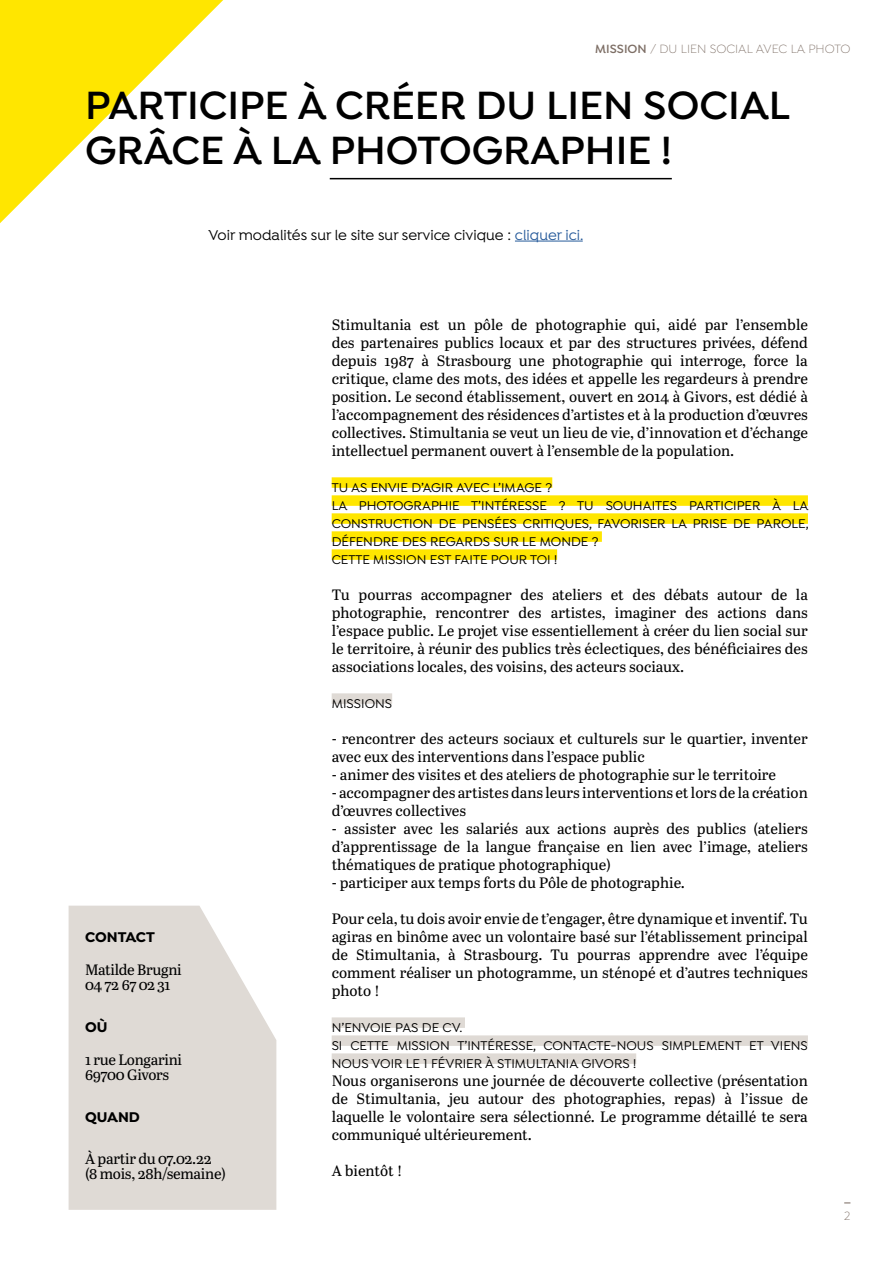
<style>
.page{position:relative;width:893px;height:1263px;background:#fff}
.page>*{position:absolute;margin:0;border:0;box-sizing:border-box;transform-origin:0 0}
.t1{font:600 42px/45px "Isidora";color:#000}
.t2{font:15px/18px "Abril Text";color:#000;text-align:justify}
.t3{font:15px/15px "Abril Text";letter-spacing:-.02em;color:#000}
.t4{font:500 15px "Isidora";color:#000}
.t5{font:700 15px "Isidora";color:#000}
.t6{font:500 13.5px/18px "Isidora";color:#000}
.t7{font:300 12.75px "Isidora";color:#7d6e65}
.s1{font-weight:600}
.s2{color:#275b9b}
</style>
<div class="page">
<div style="left:332px;top:477px;width:220px;height:11px;background:#ffe600"></div>
<div style="left:332px;top:495px;width:476px;height:11px;background:#ffe600"></div>
<div style="left:332px;top:513px;width:476px;height:11px;background:#ffe600"></div>
<div style="left:332px;top:531px;width:270px;height:11px;background:#ffe600"></div>
<div style="left:332px;top:549px;width:225px;height:11px;background:#ffe600"></div>
<div style="left:332px;top:693px;width:60px;height:11px;background:#dfdad5"></div>
<div style="left:332px;top:1017px;width:133px;height:11px;background:#dfdad5"></div>
<div style="left:332px;top:1035px;width:476px;height:11px;background:#dfdad5"></div>
<div style="left:332px;top:1053px;width:304px;height:11px;background:#dfdad5"></div>
<svg style="left:0;top:0;width:223px;height:223px"></svg>
<hr style="left:330px;top:178px;width:342px;height:1px;background:#000">
<svg style="left:69px;top:906px;width:207px;height:304px;background:#e1dcd8"></svg>
<hr style="left:515px;top:241px;width:68px;height:1px;background:#275b9b">
<p class="t7" style="left:595px;top:42px;width:257px"><span class="s1">MISSION</span> / DU LIEN SOCIAL AVEC LA PHOTO</p>
<h1 class="t1" style="left:85px;top:84px;width:706px">PARTICIPE À CRÉER DU LIEN SOCIAL<br>GRÂCE À LA PHOTOGRAPHIE !</h1>
<p class="t4" style="left:209px;top:226px;width:377px">Voir modalités sur le site sur service civique : <span class="s2">cliquer ici.</span></p>
<p class="t5" style="left:85px;top:927px;width:71px">CONTACT</p>
<p class="t3" style="left:85px;top:961px;width:98px">Matilde Brugni<br>04 72 67 02 31</p>
<p class="t5" style="left:85px;top:1017px;width:24px">OÙ</p>
<p class="t3" style="left:85px;top:1051px;width:99px">1 rue Longarini<br>69700 Givors</p>
<p class="t5" style="left:85px;top:1107px;width:56px">QUAND</p>
<p class="t3" style="left:85px;top:1151px;width:142px">À partir du 07.02.22 (8 mois, 28h/semaine)</p>
<p class="t2" style="left:332px;top:315px;width:478px">Stimultania est un pôle de photographie qui, aidé par l’ensemble des partenaires publics locaux et par des structures privées, défend depuis 1987 à Strasbourg une photographie qui interroge, force la critique, clame des mots, des idées et appelle les regardeurs à prendre position. Le second établissement, ouvert en 2014 à Givors, est dédié à l’accompagnement des résidences d’artistes et à la production d’œuvres collectives. Stimultania se veut un lieu de vie, d’innovation et d’échange intellectuel permanent ouvert à l’ensemble de la population.</p>
<p class="t6" style="left:332px;top:479px;width:479px">TU AS ENVIE D’AGIR AVEC L’IMAGE ?<br>LA PHOTOGRAPHIE T’INTÉRESSE ? TU SOUHAITES PARTICIPER À LA CONSTRUCTION DE PENSÉES CRITIQUES, FAVORISER LA PRISE DE PAROLE, DÉFENDRE DES REGARDS SUR LE MONDE ?<br>CETTE MISSION EST FAITE POUR TOI !</p>
<p class="t2" style="left:332px;top:585px;width:478px">Tu pourras accompagner des ateliers et des débats autour de la photographie, rencontrer des artistes, imaginer des actions dans l’espace public. Le projet vise essentiellement à créer du lien social sur le territoire, à réunir des publics très éclectiques, des bénéficiaires des associations locales, des voisins, des acteurs sociaux.</p>
<p class="t6" style="left:332px;top:695px;width:62px">MISSIONS</p>
<p class="t2" style="left:332px;top:729px;width:478px">- rencontrer des acteurs sociaux et culturels sur le quartier, inventer avec eux des interventions dans l’espace public</p>
<p class="t2" style="left:332px;top:765px;width:446px">- animer des visites et des ateliers de photographie sur le territoire</p>
<p class="t2" style="left:332px;top:783px;width:478px">- accompagner des artistes dans leurs interventions et lors de la création d’œuvres collectives</p>
<p class="t2" style="left:332px;top:819px;width:478px">- assister avec les salariés aux actions auprès des publics (ateliers d’apprentissage de la langue française en lien avec l’image, ateliers thématiques de pratique photographique)</p>
<p class="t2" style="left:332px;top:873px;width:355px">- participer aux temps forts du Pôle de photographie.</p>
<p class="t2" style="left:332px;top:909px;width:478px">Pour cela, tu dois avoir envie de t’engager, être dynamique et inventif. Tu agiras en binôme avec un volontaire basé sur l’établissement principal de Stimultania, à Strasbourg. Tu pourras apprendre avec l’équipe comment réaliser un photogramme, un sténopé et d’autres techniques photo !</p>
<p class="t6" style="left:332px;top:1019px;width:478px">N’ENVOIE PAS DE CV.<br>SI CETTE MISSION T’INTÉRESSE, CONTACTE-NOUS SIMPLEMENT ET VIENS<br>NOUS VOIR LE 1 FÉVRIER À STIMULTANIA GIVORS !</p>
<p class="t2" style="left:332px;top:1071px;width:478px">Nous organiserons une journée de découverte collective (présentation de Stimultania, jeu autour des photographies, repas) à l’issue de laquelle le volontaire sera sélectionné. Le programme détaillé te sera communiqué ultérieurement.</p>
<p class="t2" style="left:332px;top:1161px;width:72px">A bientôt !</p>
<p class="t7" style="left:844px;top:1209px;width:8px">2</p>
</div>
